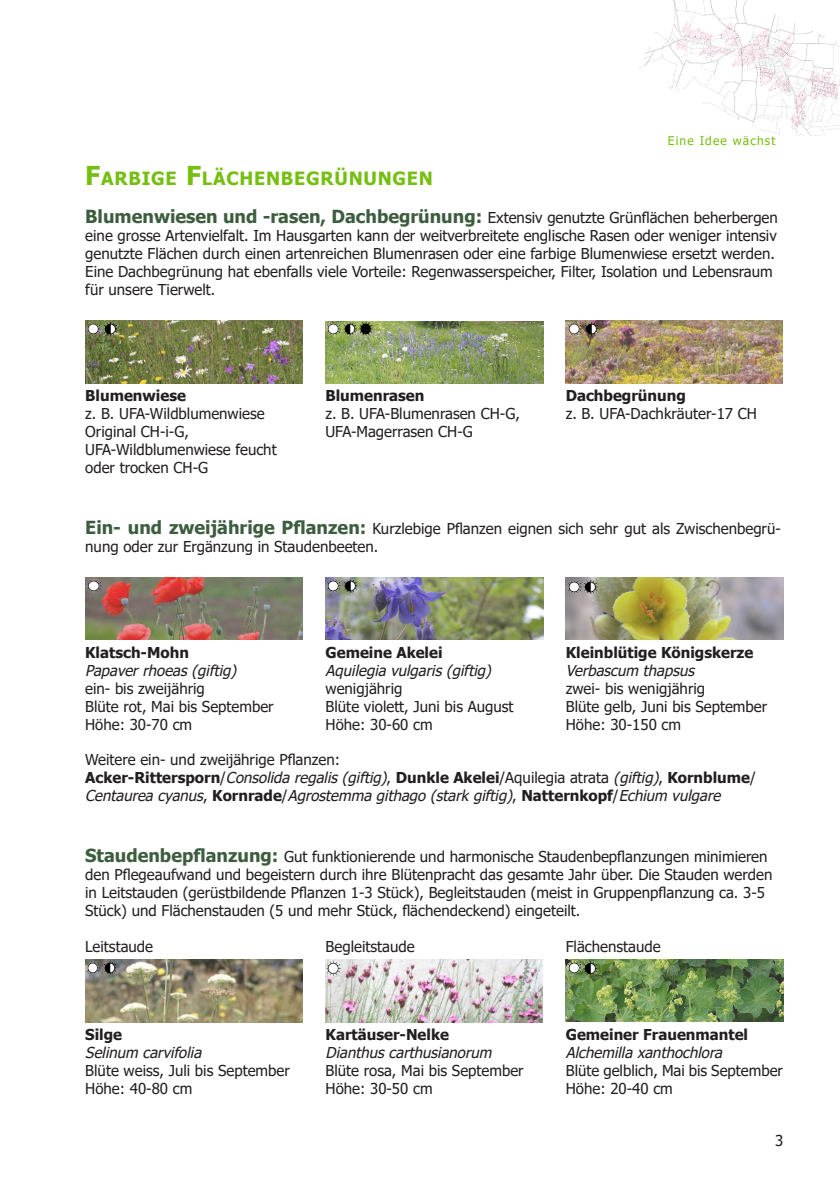
<style>
.page{position:relative;width:840px;height:1191px;background:#fff}
.page>*{position:absolute;margin:0;border:0;box-sizing:border-box;transform-origin:0 0}
.Überschrift_2{font:700 18.2px "Tahoma";letter-spacing:.045em;color:#76bf12}
.Lauftext{font:15px/18px "Tahoma";color:#231f20}
.t1{font:italic 15px/18px "Tahoma";color:#231f20}
.t2{font:700 15px "Tahoma";color:#231f20}
.t3{font:12px "Tahoma";letter-spacing:.095em;color:#76bf12}
.s1{font-size:26px}
.s2{font-weight:700;font-size:18px;color:#3d5d3f}
.s3{font-weight:700;font-style:normal}
.s4{font-style:normal}
</style>
<div class="page">
<img style="left:639px;top:0;width:200px;height:136px">
<img style="left:325px;top:960px;width:217px;height:62px">
<img style="left:565px;top:959px;width:217px;height:63px">
<img style="left:85px;top:960px;width:217px;height:62px">
<img style="left:85px;top:577px;width:217px;height:63px">
<img style="left:325px;top:577px;width:218px;height:63px">
<img style="left:565px;top:577px;width:218px;height:63px">
<img style="left:85px;top:321px;width:217px;height:62px">
<img style="left:565px;top:321px;width:217px;height:62px">
<img style="left:325px;top:321px;width:218px;height:62px">
<img style="left:325px;top:321px;width:49px;height:15px">
<img style="left:103px;top:321px;width:16px;height:15px">
<img style="left:86px;top:321px;width:15px;height:15px">
<img style="left:583px;top:321px;width:15px;height:15px">
<img style="left:566px;top:321px;width:15px;height:15px">
<img style="left:566px;top:578px;width:32px;height:16px">
<img style="left:326px;top:577px;width:32px;height:16px">
<img style="left:86px;top:578px;width:16px;height:15px">
<img style="left:325px;top:960px;width:16px;height:15px">
<img style="left:565px;top:960px;width:33px;height:15px">
<img style="left:85px;top:959px;width:33px;height:16px">
<p class="t3" style="left:667px;top:132px;width:109px">Eine Idee wächst</p>
<p class="Überschrift_2" style="left:85px;top:165px;width:349px"><span class="s1">F</span>ARBIGE <span class="s1">F</span>LÄCHENBEGRÜNUNGEN</p>
<p class="Lauftext" style="left:85px;top:210px;width:693px;text-align:justify"><span class="s2">Blumenwiesen und -rasen, Dachbegrünung:</span> Extensiv genutzte Grünflächen beherbergen eine grosse Artenvielfalt. Im Hausgarten kann der weitverbreitete englische Rasen oder weniger intensiv genutzte Flächen durch einen artenreichen Blumenrasen oder eine farbige Blumenwiese ersetzt werden.</p>
<p class="Lauftext" style="left:85px;top:264px;width:688px">Eine Dachbegrünung hat ebenfalls viele Vorteile: Regenwasserspeicher, Filter, Isolation und Lebensraum für unsere Tierwelt.</p>
<p class="t2" style="left:85px;top:385px;width:102px">Blumenwiese</p>
<p class="Lauftext" style="left:85px;top:405px;width:193px">z. B. UFA-Wildblumenwiese<br>Original CH-i-G,<br>UFA-Wildblumenwiese feucht oder trocken CH-G</p>
<p class="t2" style="left:325px;top:385px;width:100px">Blumenrasen</p>
<p class="Lauftext" style="left:325px;top:405px;width:196px">z. B. UFA-Blumenrasen CH-G,</p>
<p class="Lauftext" style="left:325px;top:423px;width:149px">UFA-Magerrasen CH-G</p>
<p class="t2" style="left:565px;top:385px;width:122px">Dachbegrünung</p>
<p class="Lauftext" style="left:565px;top:405px;width:193px">z. B. UFA-Dachkräuter-17 CH</p>
<p class="Lauftext" style="left:85px;top:520px;width:696px"><span class="s2">Ein- und zweijährige Pflanzen:</span> Kurzlebige Pflanzen eignen sich sehr gut als Zwischenbegrü&shy;nung oder zur Ergänzung in Staudenbeeten.</p>
<p class="t2" style="left:85px;top:642px;width:105px">Klatsch-Mohn</p>
<p class="t1" style="left:85px;top:662px;width:157px">Papaverrhoeas(giftig)</p>
<p class="Lauftext" style="left:85px;top:680px;width:121px">ein- bis zweijährig</p>
<p class="Lauftext" style="left:85px;top:698px;width:190px">Blüte rot, Mai bis September<br>Höhe: 30-70 cm</p>
<p class="t2" style="left:325px;top:642px;width:118px">Gemeine Akelei</p>
<p class="t1" style="left:325px;top:662px;width:171px">Aquilegiavulgaris(giftig)</p>
<p class="Lauftext" style="left:325px;top:680px;width:78px">wenigjährig</p>
<p class="Lauftext" style="left:325px;top:698px;width:189px">Blüte violett, Juni bis August</p>
<p class="Lauftext" style="left:325px;top:716px;width:108px">Höhe: 30-60 cm</p>
<p class="t2" style="left:565px;top:642px;width:189px">Kleinblütige Königskerze</p>
<p class="t1" style="left:565px;top:662px;width:134px">Verbascum thapsus</p>
<p class="Lauftext" style="left:565px;top:680px;width:141px">zwei- bis wenigjährig</p>
<p class="Lauftext" style="left:565px;top:698px;width:203px">Blüte gelb, Juni bis September</p>
<p class="Lauftext" style="left:565px;top:716px;width:117px">Höhe: 30-150 cm</p>
<p class="Lauftext" style="left:85px;top:752px;width:256px">Weitere ein- und zweijährige Pflanzen:</p>
<p class="t1" style="left:85px;top:770px;width:671px"><span class="s3">Acker-Rittersporn</span><span class="s4">/</span>Consolidaregalis(giftig)<span class="s4">,</span> <span class="s3">Dunkle Akelei</span><span class="s4">/Aquilegia atrata</span> (giftig)<span class="s4">,</span> <span class="s3">Kornblume</span><span class="s4">/<br></span>Centaureacyanus<span class="s4">,</span> <span class="s3">K o r n r a d e</span> <span class="s4">/</span> Agrostemmagithago(starkgiftig)<span class="s4">,</span> <span class="s3">N a t t e r n k o p f</span><span class="s4">/</span> Echium vulgare</p>
<p class="Lauftext" style="left:85px;top:848px;width:688px"><span class="s2">Staudenbepflanzung:</span> Gut funktionierende und harmonische Staudenbepflanzungen minimieren den Pflegeaufwand und begeistern durch ihre Blütenpracht das gesamte Jahr über. Die Stauden werden in Leitstauden (gerüstbildende Pflanzen 1-3 Stück), Begleitstauden (meist in Gruppenpflanzung ca. 3-5<br>Stück) und Flächenstauden (5 und mehr Stück, flächendeckend) eingeteilt.</p>
<p class="Lauftext" style="left:85px;top:938px;width:69px">Leitstaude</p>
<p class="Lauftext" style="left:325px;top:938px;width:91px">Begleitstaude</p>
<p class="Lauftext" style="left:565px;top:938px;width:96px">Flächenstaude</p>
<p class="t2" style="left:85px;top:1024px;width:38px">Silge</p>
<p class="t1" style="left:85px;top:1044px;width:122px">Selinum carvifolia</p>
<p class="Lauftext" style="left:85px;top:1062px;width:206px">Blüte weiss, Juli bis September</p>
<p class="Lauftext" style="left:85px;top:1080px;width:108px">Höhe: 40-80 cm</p>
<p class="t2" style="left:325px;top:1024px;width:125px">Kartäuser-Nelke</p>
<p class="t1" style="left:325px;top:1044px;width:172px">Dianthuscarthusianorum</p>
<p class="Lauftext" style="left:325px;top:1062px;width:199px">Blüte rosa, Mai bis September</p>
<p class="Lauftext" style="left:325px;top:1080px;width:108px">Höhe: 30-50 cm</p>
<p class="t2" style="left:565px;top:1024px;width:184px">Gemeiner Frauenmantel</p>
<p class="t1" style="left:565px;top:1044px;width:162px">Alchemillaxanthochlora</p>
<p class="Lauftext" style="left:565px;top:1062px;width:218px">Blüte gelblich, Mai bis September</p>
<p class="Lauftext" style="left:565px;top:1080px;width:108px">Höhe: 20-40 cm</p>
<p class="Lauftext" style="left:774px;top:1132px;width:10px">3</p>
</div>
